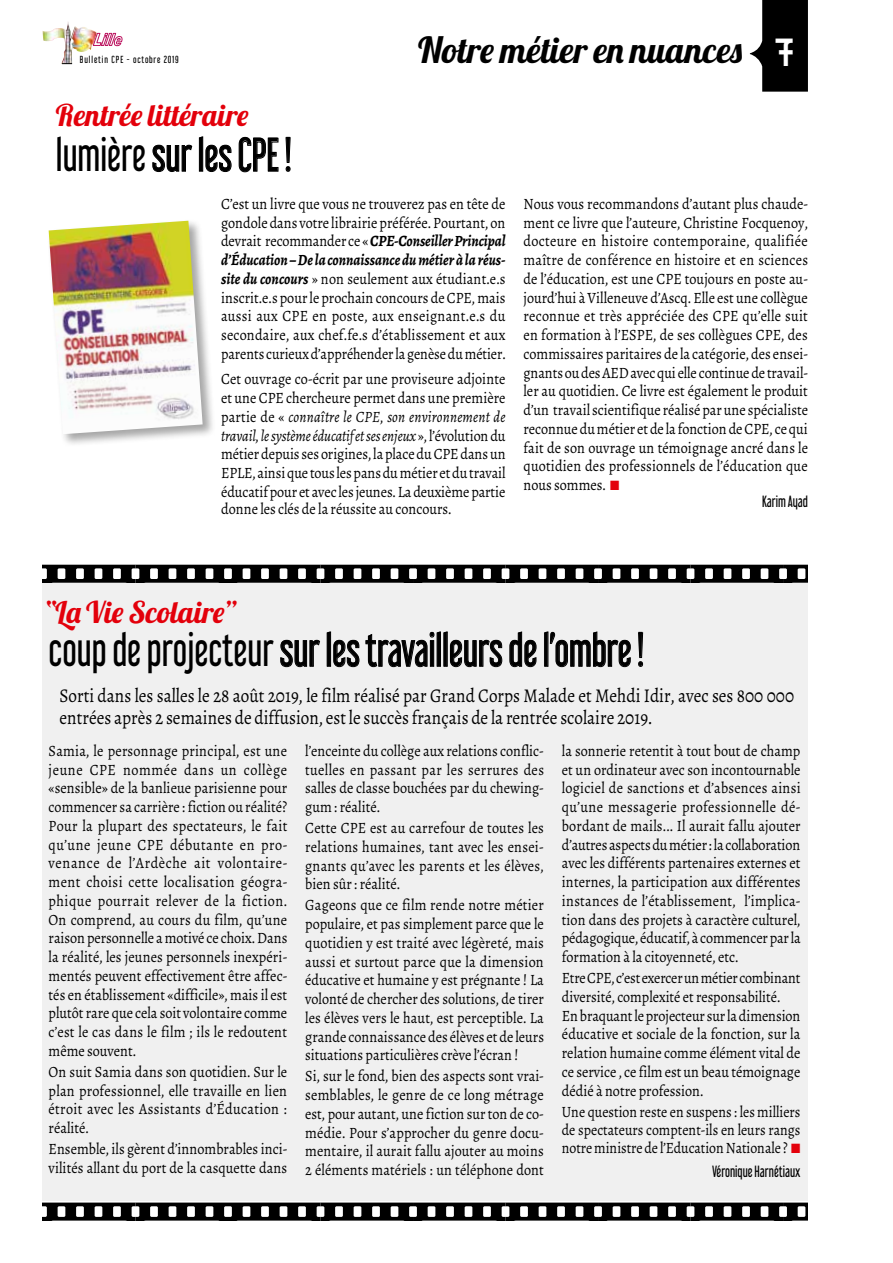
<style>
.page{position:relative;width:893px;height:1263px;background:#fff}
.page>*{position:absolute;margin:0;border:0;box-sizing:border-box;transform-origin:0 0}
.t1{font:42px "Libel Suit Rg";color:#000;scale:.89 1}
.t2{font:35.85px "Lobster 1.4";letter-spacing:.01em;color:#000}
.t3{font:30px "Lobster 1.4";color:#e3000b}
.t4{font:19.5px/22.5px "Alegreya";color:#000;scale:.88 1}
.t5{font:15.75px/18.8px "Alegreya";color:#000;text-align:justify;scale:.9 1}
.t6{font:15.75px/18.8px "Alegreya";color:#000;scale:.89 1}
.t7{font:15.75px/18px "Alegreya";color:#000;text-align:justify;scale:.88 1}
.t8{font:14.25px "Libel Suit Rg";color:#000;scale:.9 1}
.t9{font:9px "Libel Suit Rg";letter-spacing:.095em;color:#000}
.s1{font-family:"Lastwaerkbold";font-size:39px;color:#fff}
.s2{font-weight:700;font-style:italic}
.s3{font-style:italic}
.s4{color:#e3000b}
</style>
<div class="page">
<div style="left:43px;top:583px;width:765px;height:618px;background:#f0f0f0"></div>
<svg style="left:750px;top:0;width:58px;height:92px"></svg>
<svg style="left:152px;top:136px;width:80px;height:36px"></svg>
<svg style="left:238px;top:137px;width:41px;height:36px"></svg>
<svg style="left:285px;top:137px;width:6px;height:35px"></svg>
<img style="left:42px;top:22px;width:55px;height:42px">
<svg style="left:93px;top:33px;width:29px;height:13px"></svg>
<div style="left:47px;top:219px;width:169px;height:228px;background:#000;opacity:.35"></div>
<img style="left:49px;top:221px;width:154px;height:213px">
<svg style="left:43px;top:565px;width:765px;height:18px"></svg>
<svg style="left:43px;top:1202px;width:765px;height:18px"></svg>
<svg style="left:280px;top:631px;width:222px;height:36px"></svg>
<svg style="left:509px;top:631px;width:28px;height:36px"></svg>
<svg style="left:544px;top:631px;width:87px;height:36px"></svg>
<svg style="left:638px;top:632px;width:5px;height:35px"></svg>
<p class="t9" style="left:80px;top:53px;width:100px">Bulletin CPE - octobre 2019</p>
<h2 class="t2" style="left:418px;top:27px;width:378px">Notre métier en nuances <span class="s1">7</span></h2>
<h3 class="t3" style="left:56px;top:96px;width:194px">Rentrée littéraire</h3>
<h1 class="t1" style="left:56px;top:121px;width:266px">lumière sur les CPE !</h1>
<p class="t5" style="left:221px;top:194px;width:318px">C’est un livre que vous ne trouverez pas en tête de gondole dans votre librairie préférée. Pourtant, on devrait recommander ce « <span class="s2">CPE-Conseiller Principal d’Éducation – De la connaissance du métier à la réus&shy;site du concours</span> » non seulement aux étudiant.e.s inscrit.e.s pour le prochain concours de CPE, mais aussi aux CPE en poste, aux enseignant.e.s du secondaire, aux chef.fe.s d’établissement et aux parents curieux d’appréhender la genèse du métier.</p>
<p class="t5" style="left:221px;top:370px;width:318px">Cet ouvrage co-écrit par une proviseure adjointe et une CPE chercheure permet dans une première partie de « <span class="s3">connaître le CPE, son environnement de travail, le système éducatif et ses enjeux</span> », l’évolution du métier depuis ses origines, la place du CPE dans un EPLE, ainsi que tous les pans du métier et du travail éducatif pour et avec les jeunes. La deuxième partie</p>
<p class="t5" style="left:221px;top:499px;width:258px">donne les clés de la réussite au concours.</p>
<p class="t5" style="left:523px;top:194px;width:318px">Nous vous recommandons d’autant plus chaude&shy;ment ce livre que l’auteure, Christine Focquenoy, docteure en histoire contemporaine, qualifiée maître de conférence en histoire et en sciences de l’éducation, est une CPE toujours en poste au&shy;jourd’hui à Villeneuve d’Ascq. Elle est une collègue reconnue et très appréciée des CPE qu’elle suit en formation à l’ESPE, de ses collègues CPE, des commissaires paritaires de la catégorie, des ensei&shy;gnants ou des AED avec qui elle continue de travail&shy;ler au quotidien. Ce livre est également le produit d’un travail scientifique réalisé par une spécialiste reconnue du métier et de la fonction de CPE, ce qui fait de son ouvrage un témoignage ancré dans le quotidien des professionnels de l’éducation que nous sommes. <span class="s4">■</span></p>
<p class="t8" style="left:762px;top:490px;width:52px">Karim Ayad</p>
<h3 class="t3" style="left:44px;top:593px;width:196px">‘‘La Vie Scolaire’’</h3>
<h1 class="t1" style="left:49px;top:616px;width:670px">coup de projecteur sur les travailleurs de l’ombre !</h1>
<p class="t4" style="left:60px;top:684px;width:836px">Sorti dans les salles le 28 août 2019, le film réalisé par Grand Corps Malade et Mehdi Idir, avec ses 800 000 entrées après 2 semaines de diffusion, est le succès français de la rentrée scolaire 2019.</p>
<p class="t5" style="left:49px;top:741px;width:267px">Samia, le personnage principal, est une jeune CPE nommée dans un collège «sensible» de la banlieue parisienne pour commencer sa carrière : fiction ou réalité?<br>Pour la plupart des spectateurs, le fait qu’une jeune CPE débutante en pro&shy;venance de l’Ardèche ait volontaire&shy;ment choisi cette localisation géogra&shy;phique pourrait relever de la fiction.<br>On comprend, au cours du film, qu’une raison personnelle a motivé ce choix. Dans la réalité, les jeunes personnels inexpéri&shy;mentés peuvent effectivement être affec&shy;tés en établissement «difficile», mais il est plutôt rare que cela soit volontaire comme c’est le cas dans le film ; ils le redoutent même souvent.</p>
<p class="t5" style="left:49px;top:1062px;width:267px">On suit Samia dans son quotidien. Sur le plan professionnel, elle travaille en lien étroit avec les Assistants d’Éducation : réalité.</p>
<p class="t5" style="left:49px;top:1140px;width:267px">Ensemble, ils gèrent d’innombrables inci&shy;vilités allant du port de la casquette dans</p>
<p class="t5" style="left:305px;top:741px;width:267px">l’enceinte du collège aux relations conflic&shy;tuelles en passant par les serrures des salles de classe bouchées par du chewing&shy;gum : réalité.</p>
<p class="t5" style="left:305px;top:819px;width:267px">Cette CPE est au carrefour de toutes les relations humaines, tant avec les ensei&shy;gnants qu’avec les parents et les élèves, bien sûr : réalité.</p>
<p class="t5" style="left:305px;top:896px;width:267px">Gageons que ce film rende notre métier populaire, et pas simplement parce que le quotidien y est traité avec légèreté, mais aussi et surtout parce que la dimension éducative et humaine y est prégnante ! La volonté de chercher des solutions, de tirer les élèves vers le haut, est perceptible. La grande connaissance des élèves et de leurs situations particulières crève l’écran !</p>
<p class="t5" style="left:305px;top:1067px;width:267px">Si, sur le fond, bien des aspects sont vrai&shy;semblables, le genre de ce long métrage est, pour autant, une fiction sur ton de co&shy;médie. Pour s’approcher du genre docu&shy;mentaire, il aurait fallu ajouter au moins 2 éléments matériels : un téléphone dont</p>
<p class="t5" style="left:562px;top:741px;width:267px">la sonnerie retentit à tout bout de champ et un ordinateur avec son incontournable logiciel de sanctions et d’absences ainsi qu’une messagerie professionnelle dé&shy;bordant de mails... Il aurait fallu ajouter d’autres aspects du métier : la collaboration avec les différents partenaires externes et internes, la participation aux différentes instances de l’établissement, l’implica&shy;tion dans des projets à caractère culturel, pédagogique, éducatif, à commencer par la formation à la citoyenneté, etc.</p>
<p class="t6" style="left:562px;top:969px;width:270px">Etre CPE, c’est exercer un métier combinant diversité, complexité et responsabilité.<br>En braquant le projecteur sur la dimension éducative et sociale de la fonction, sur la relation humaine comme élément vital de ce service , ce film est un beau témoignage dédié à notre profession.</p>
<p class="t7" style="left:562px;top:1102px;width:273px">Une question reste en suspens : les milliers de spectateurs comptent-ils en leurs rangs notre ministre de l’Education Nationale ? <span class="s4">■</span></p>
<p class="t8" style="left:712px;top:1159px;width:100px">Véronique Harnétiaux</p>
</div>
